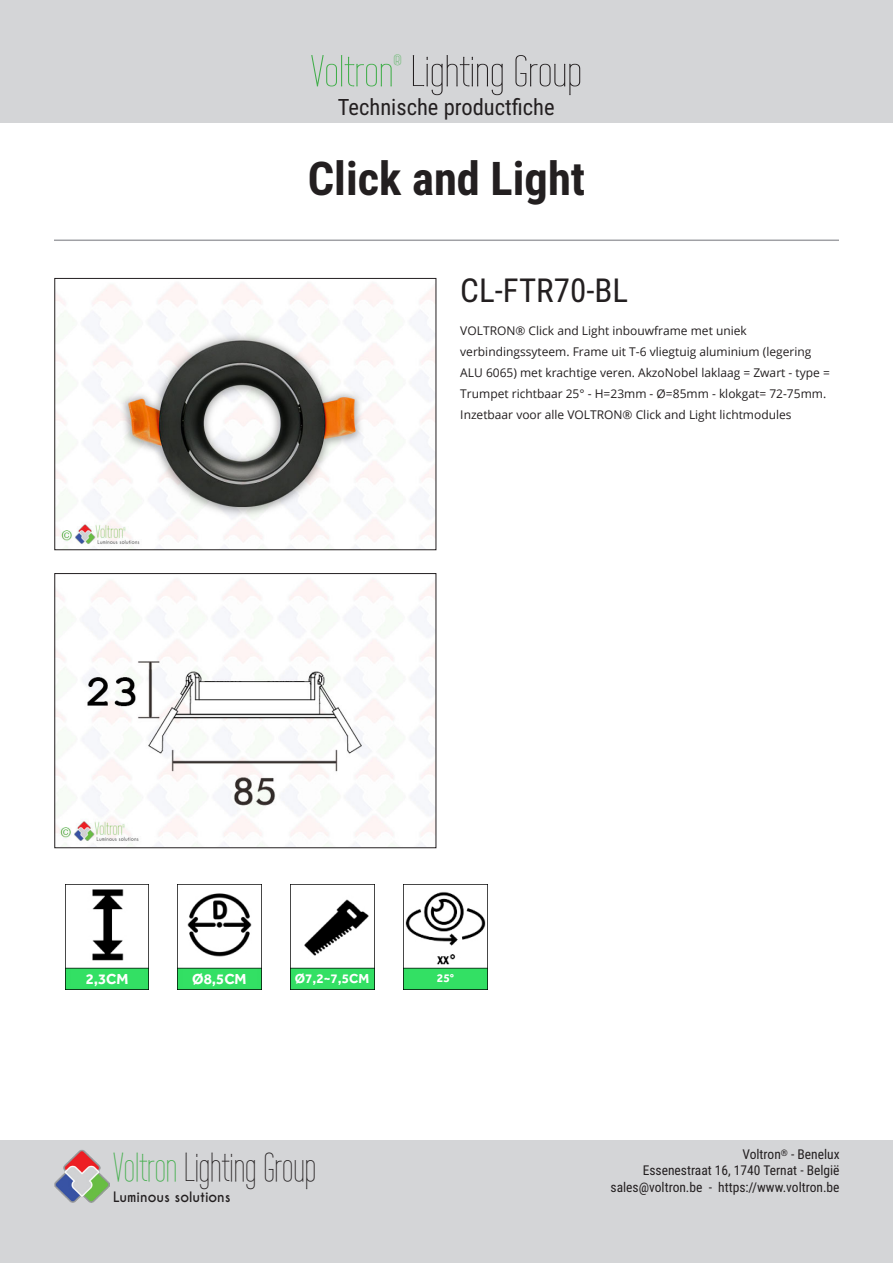
<style>
.page{position:relative;width:893px;height:1263px;background:#fff}
.page>*{position:absolute;margin:0;border:0;box-sizing:border-box;transform-origin:0 0}
.t1{font:700 46.5px "Roboto Condensed";color:#231f20}
.t2{font:43.5px "Wire One";color:#231f20;scale:1.2 1}
.t3{font:40.5px "Wire One";color:#231f20}
.t4{font:33px "Roboto Condensed";color:#231f20}
.t5{font:22.5px "Roboto Condensed";color:#231f20}
.t6{font:700 15px "Effra";color:#fff}
.t7{font:15px "Wire One";color:#40ae49;scale:1.2 1}
.t8{font:13.5px/16.5px "Roboto Condensed";color:#231f20;text-align:right}
.t9{font:700 13.5px "Caviar Dreams";color:#231f20}
.t10{font:700 13.5px "Effra";color:#fff}
.t11{font:12px/21px "Open Sans";color:#231f20}
.t12{font:700 12px "Effra";color:#fff}
.s1{color:#40ae49}
</style>
<div class="page">
<div style="left:0;top:1141px;width:893px;height:122px;background:#d4d5d7"></div>
<img style="left:55px;top:1150px;width:54px;height:53px">
<div style="left:0;top:0;width:893px;height:122px;background:#d4d5d7"></div>
<hr style="left:54px;top:239px;width:785px;height:2px;background:#a0a1a5">
<img style="left:56px;top:283px;width:378px;height:265px">
<div style="left:54px;top:278px;width:382px;height:272px;border:1px solid #231f20"></div>
<img style="left:65px;top:884px;width:84px;height:105px">
<img style="left:291px;top:884px;width:83px;height:105px">
<img style="left:404px;top:884px;width:83px;height:105px">
<img style="left:178px;top:884px;width:83px;height:105px">
<img style="left:56px;top:579px;width:378px;height:267px">
<div style="left:54px;top:573px;width:382px;height:275px;border:1px solid #231f20"></div>
<p class="t7" style="left:394px;top:52px;width:8px">®</p>
<h3 class="t5" style="left:338px;top:91px;width:218px">Technische productfiche</h3>
<h2 class="t2" style="left:311px;top:47px;width:228px"><span class="s1">Voltron</span> Lighting Group</h2>
<h1 class="t1" style="left:308px;top:146px;width:279px">Click and Light</h1>
<h3 class="t4" style="left:460px;top:268px;width:169px">CL-FTR70-BL</h3>
<p class="t11" style="left:460px;top:320px;width:371px">VOLTRON® Click and Light inbouwframe met uniek verbindingssyteem. Frame uit T-6 vliegtuig aluminium (legering ALU 6065) met krachtige veren. AkzoNobel laklaag = Zwart - type = Trumpet richtbaar 25° - H=23mm - Ø=85mm - klokgat= 72-75mm.<br>Inzetbaar voor alle VOLTRON® Click and Light lichtmodules</p>
<p class="t6" style="left:86px;top:969px;width:44px">2,3CM</p>
<p class="t6" style="left:192px;top:969px;width:56px">Ø8,5CM</p>
<p class="t10" style="left:295px;top:970px;width:76px">Ø7,2~7,5CM</p>
<p class="t12" style="left:437px;top:970px;width:19px">25°</p>
<h3 class="t3" style="left:113px;top:1145px;width:204px"><span class="s1">Voltron</span> Lighting Group</h3>
<p class="t9" style="left:113px;top:1189px;width:119px">Luminous solutions</p>
<p class="t8" style="left:611px;top:1145px;width:231px">Voltron<sup>®</sup> - Benelux<br>Essenestraat 16, 1740 Ternat - België sales@voltron.be - https://www.voltron.be</p>
</div>
